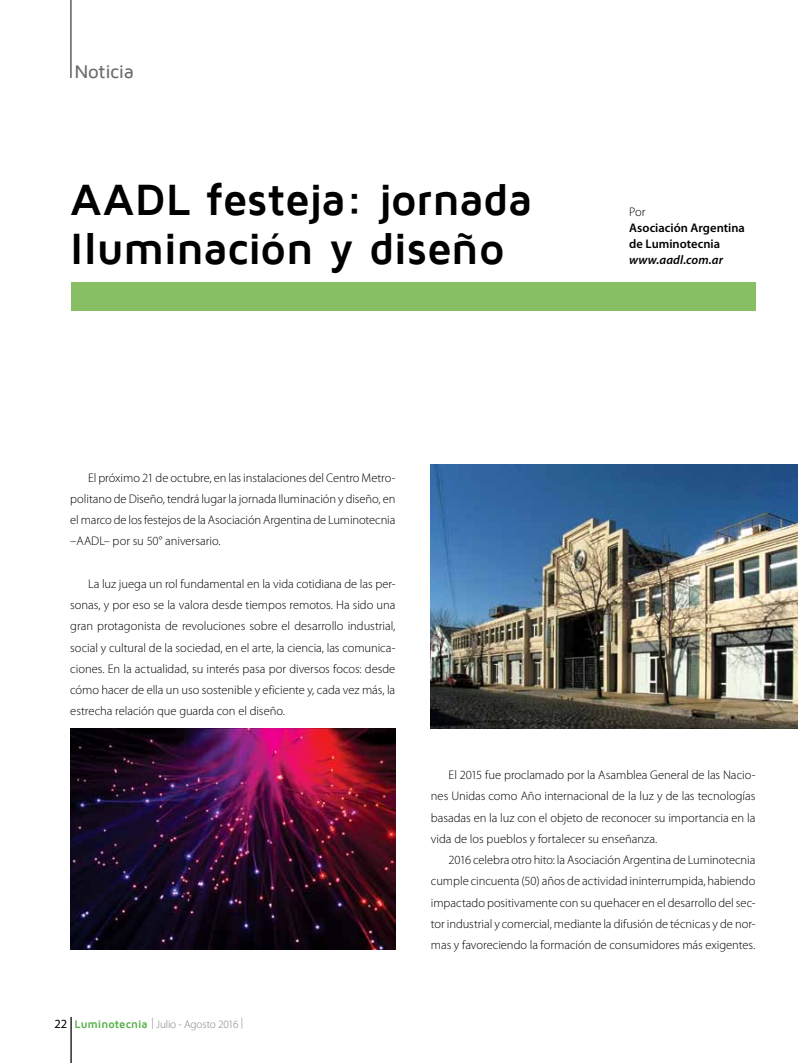
<style>
.page{position:relative;width:798px;height:1063px;background:#fff}
.page>*{position:absolute;margin:0;border:0;box-sizing:border-box;transform-origin:0 0}
.t1{font:700 45px/49.5px "Maven Pro";letter-spacing:-.015em;color:#000}
.t2{font:500 18.75px "Maven Pro";letter-spacing:-.015em;color:#696a6d}
.t3{font:300 12.5px/21.2px "Myriad Pro";letter-spacing:-.005em;color:#000;text-align:justify}
.t4{font:600 12.5px/16.2px "Myriad Pro";color:#000}
.t5{font:italic 600 12.5px "Myriad Pro";letter-spacing:.005em;color:#000}
.t6{font:12.5px "Myriad Pro";color:#000}
.t7{font:300 11.25px "Myriad Pro";letter-spacing:-.015em;color:#808285}
.s1{font-family:"Maven Pro";font-weight:700;color:#55b047}
</style>
<div class="page">
<hr style="left:70px;top:1017px;width:2px;height:46px;background:#000">
<div style="left:71px;top:282px;width:684px;height:28px;background:#88bf64"></div>
<hr style="left:70px;top:0;width:1px;height:78px;background:#414042">
<img style="left:431px;top:464px;width:366px;height:264px">
<img style="left:70px;top:728px;width:325px;height:221px">
<h2 class="t2" style="left:74px;top:62px;width:61px">Noticia</h2>
<h1 class="t1" style="left:70px;top:175px;width:463px">AADL festeja: jornada<br>Iluminación y diseño</h1>
<p class="t3" style="left:70px;top:467px;width:326px;text-indent:18px">El próximo 21 de octubre, en las instalaciones del Centro Metro&shy;politano de Diseño, tendrá lugar la jornada Iluminación y diseño, en el marco de los festejos de la Asociación Argentina de Luminotecnia –AADL– por su 50° aniversario.</p>
<p class="t3" style="left:70px;top:573px;width:326px;text-indent:18px">La luz juega un rol fundamental en la vida cotidiana de las per&shy;sonas, y por eso se la valora desde tiempos remotos. Ha sido una gran protagonista de revoluciones sobre el desarrollo industrial, social y cultural de la sociedad, en el arte, la ciencia, las comunica&shy;ciones. En la actualidad, su interés pasa por diversos focos: desde cómo hacer de ella un uso sostenible y eficiente y, cada vez más, la estrecha relación que guarda con el diseño.</p>
<p class="t3" style="left:629px;top:201px;width:18px">Por</p>
<p class="t4" style="left:629px;top:219px;width:117px">Asociación Argentina de Luminotecnia</p>
<p class="t5" style="left:629px;top:252px;width:95px">www.aadl.com.ar</p>
<p class="t6" style="left:54px;top:1016px;width:14px">22</p>
<p class="t7" style="left:241px;top:1016px;width:4px">|</p>
<p class="t7" style="left:74px;top:1018px;width:165px"><span class="s1">Luminotecnia</span> | Julio - Agosto 2016</p>
<p class="t3" style="left:431px;top:765px;width:326px;text-indent:18px">El 2015 fue proclamado por la Asamblea General de las Nacio&shy;nes Unidas como Año internacional de la luz y de las tecnologías basadas en la luz con el objeto de reconocer su importancia en la vida de los pueblos y fortalecer su enseñanza.</p>
<p class="t3" style="left:431px;top:850px;width:326px;text-indent:18px">2016 celebra otro hito: la Asociación Argentina de Luminotecnia cumple cincuenta (50) años de actividad ininterrumpida, habiendo impactado positivamente con su quehacer en el desarrollo del sec&shy;tor industrial y comercial, mediante la difusión de técnicas y de nor&shy;mas y favoreciendo la formación de consumidores más exigentes.</p>
</div>
